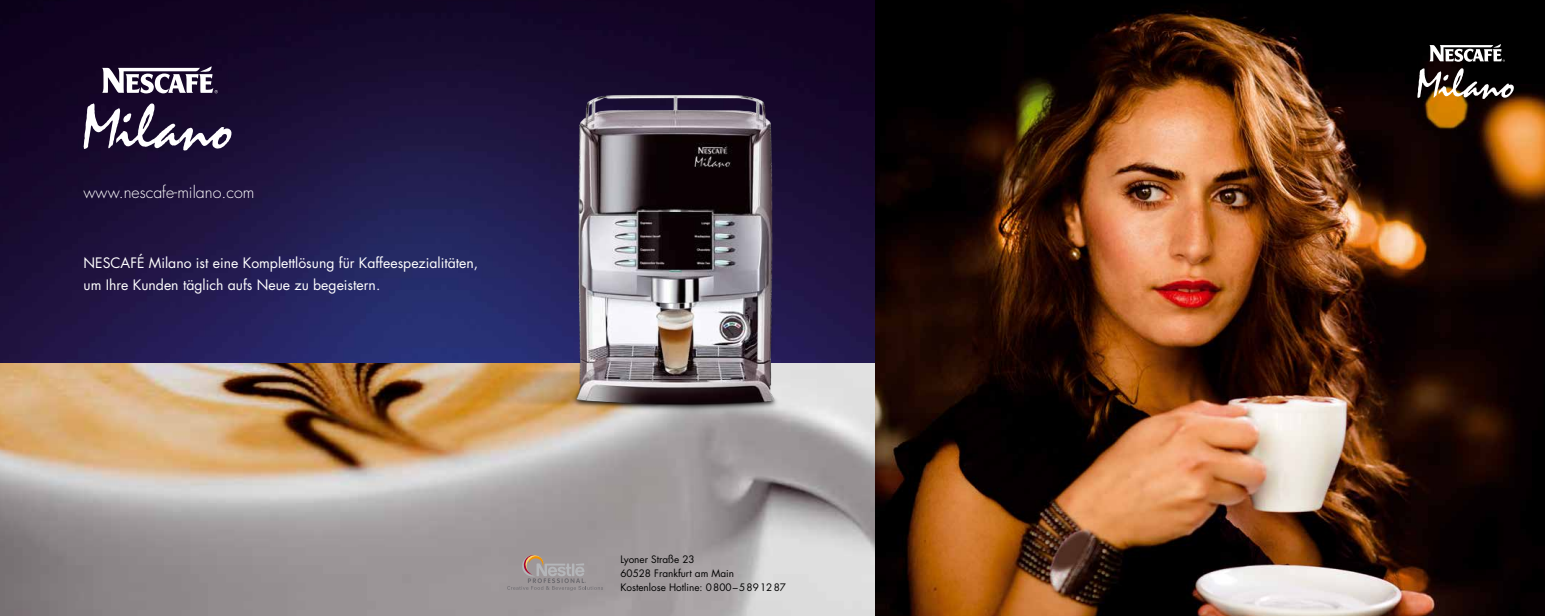
<style>
.page{position:relative;width:1545px;height:616px;background:#fff}
.page>*{position:absolute;margin:0;border:0;box-sizing:border-box;transform-origin:0 0}
.t1{font:300 16px "Futura";color:#fff}
.t2{font:14px/22px "Futura";color:#fff}
.t3{font:10px/14px "Futura";color:#000}
</style>
<div class="page">
<img style="left:0;top:0;width:1545px;height:615px">
<p class="t1" style="left:84px;top:182px;width:172px">www.nescafe-milano.com</p>
<p class="t2" style="left:84px;top:251px;width:396px">NESCAFÉ Milano ist eine Komplettlösung für Kaffeespezialitäten, um Ihre Kunden täglich aufs Neue zu begeistern.</p>
<p class="t3" style="left:620px;top:551px;width:167px">Lyoner Straße 23<br>60528 Frankfurt am Main<br>Kostenlose Hotline: 0800–5891287</p>
</div>
